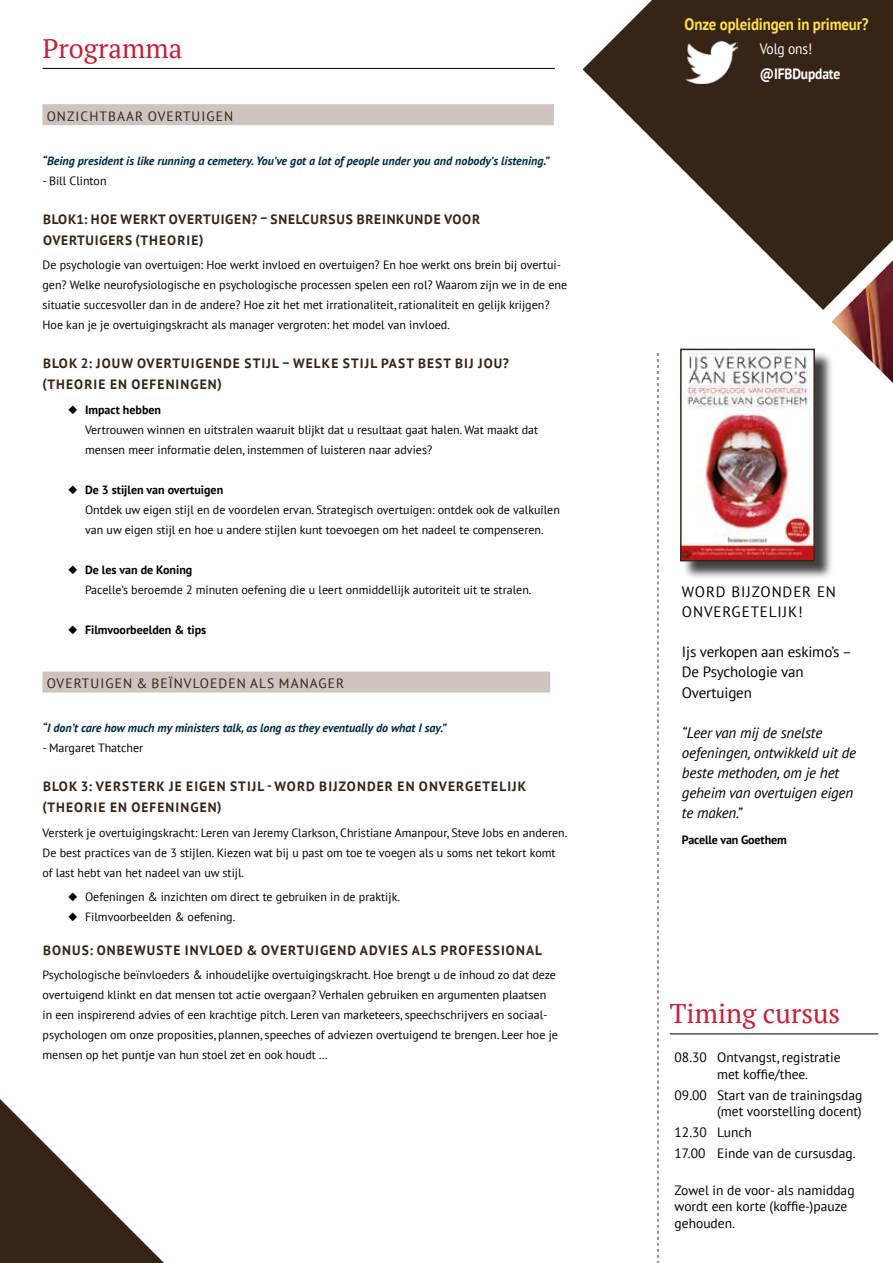
<style>
.page{position:relative;width:893px;height:1263px;background:#fff}
.page>*{position:absolute;margin:0;border:0;box-sizing:border-box;transform-origin:0 0}
.t1{font:27px "PT Serif";color:#c12337}
.t2{font:700 16.5px "PT Sans";letter-spacing:-.01em;color:#ffe147;scale:.9 1}
.t3{font:italic 15px/20.1px "PT Sans";letter-spacing:-.01em;color:#000}
.t4{font:15px/20.1px "PT Sans";letter-spacing:-.01em;color:#000}
.t5{font:15px/20.1px "PT Sans";letter-spacing:.06em;color:#000}
.t6{font:700 15px "PT Sans";letter-spacing:-.01em;color:#fff;scale:.9 1}
.t7{font:15px "PT Sans";letter-spacing:-.01em;color:#fff;scale:.9 1}
.t8{font:700 13.5px/21.5px "PT Sans";letter-spacing:.08em;color:#362416}
.t9{font:13.5px/16.5px "PT Sans";color:#000}
.t10{font:700 13.5px/21.5px "PT Sans";letter-spacing:.055em;color:#362416}
.t11{font:13.5px "PT Sans";letter-spacing:.08em;color:#362416}
.t12{font:12px/20px "PT Sans";color:#000}
.t13{font:italic 700 12px "PT Sans";color:#002b47}
.t14{font:700 12px "PT Sans";letter-spacing:-.005em;color:#000}
.s1{font-weight:700}
</style>
<div class="page">
<svg style="left:0;top:1099px;width:164px;height:164px"></svg>
<svg style="left:583px;top:0;width:310px;height:310px;fill:#362416"></svg>
<img style="left:832px;top:260px;width:61px;height:123px">
<div style="left:43px;top:104px;width:511px;height:21px;background:#cdc4bf"></div>
<div style="left:43px;top:671px;width:507px;height:21px;background:#cdc4bf"></div>
<hr style="left:43px;top:68px;width:512px;height:1px;background:#000">
<svg style="left:658px;top:353px;width:1px;height:910px"></svg>
<img style="left:686px;top:41px;width:52px;height:43px">
<div style="left:682px;top:351px;width:152px;height:229px;background:#000;opacity:.75"></div>
<img style="left:683px;top:352px;width:129px;height:206px">
<div style="left:680px;top:349px;width:135px;height:212px;border:2px solid #362416"></div>
<hr style="left:670px;top:1033px;width:208px;height:1px;background:#000">
<h2 class="t2" style="left:685px;top:14px;width:206px">Onze opleidingen in primeur?</h2>
<h1 class="t1" style="left:43px;top:31px;width:141px">Programma</h1>
<p class="t7" style="left:760px;top:39px;width:60px">Volg ons!</p>
<p class="t6" style="left:760px;top:64px;width:91px">@IFBDupdate</p>
<p class="t11" style="left:47px;top:107px;width:188px">ONZICHTBAAR OVERTUIGEN</p>
<p class="t13" style="left:43px;top:153px;width:508px">“Being president is like running a cemetery. You’ve got a lot of people under you and nobody’s listening.”</p>
<p class="t12" style="left:43px;top:170px;width:66px">- Bill Clinton</p>
<p class="t10" style="left:43px;top:208px;width:439px">BLOK1: HOE WERKT OVERTUIGEN? – SNELCURSUS BREINKUNDE VOOR<br>OVERTUIGERS (THEORIE)</p>
<p class="t12" style="left:43px;top:255px;width:526px">De psychologie van overtuigen: Hoe werkt invloed en overtuigen? En hoe werkt ons brein bij overtui&shy;gen? Welke neurofysiologische en psychologische processen spelen een rol? Waarom zijn we in de ene situatie succesvoller dan in de andere? Hoe zit het met irrationaliteit, rationaliteit en gelijk krijgen?<br>Hoe kan je je overtuigingskracht als manager vergroten: het model van invloed.</p>
<p class="t8" style="left:43px;top:352px;width:468px">BLOK 2: JOUW OVERTUIGENDE STIJL – WELKE STIJL PAST BEST BIJ JOU? (THEORIE EN OEFENINGEN)</p>
<p class="t12" style="left:85px;top:399px;width:455px;text-indent:-17px">◆ <span class="s1">Impact hebben<br></span>Vertrouwen winnen en uitstralen waaruit blijkt dat u resultaat gaat halen. Wat maakt dat mensen meer informatie delen, instemmen of luisteren naar advies?</p>
<p class="t12" style="left:85px;top:479px;width:476px;text-indent:-17px">◆ <span class="s1">De 3 stijlen van overtuigen<br></span>Ontdek uw eigen stijl en de voordelen ervan. Strategisch overtuigen: ontdek ook de valkuilen van uw eigen stijl en hoe u andere stijlen kunt toevoegen om het nadeel te compenseren.</p>
<p class="t12" style="left:85px;top:559px;width:448px;text-indent:-17px">◆ <span class="s1">De les van de Koning<br></span>Pacelle’s beroemde 2 minuten oefening die u leert onmiddellijk autoriteit uit te stralen.</p>
<p class="t14" style="left:68px;top:621px;width:140px">◆ Filmvoorbeelden &amp; tips</p>
<p class="t11" style="left:47px;top:675px;width:299px">OVERTUIGEN &amp; BEÏNVLOEDEN ALS MANAGER</p>
<p class="t13" style="left:43px;top:720px;width:405px">“I don’t care how much my ministers talk, as long as they eventually do what I say.”</p>
<p class="t12" style="left:43px;top:738px;width:102px">- Margaret Thatcher</p>
<p class="t8" style="left:43px;top:775px;width:485px">BLOK 3: VERSTERK JE EIGEN STIJL - WORD BIJZONDER EN ONVERGETELIJK (THEORIE EN OEFENINGEN)</p>
<p class="t12" style="left:43px;top:822px;width:526px">Versterk je overtuigingskracht: Leren van Jeremy Clarkson, Christiane Amanpour, Steve Jobs en anderen.<br>De best practices van de 3 stijlen. Kiezen wat bij u past om toe te voegen als u soms net tekort komt of last hebt van het nadeel van uw stijl.</p>
<p class="t12" style="left:68px;top:886px;width:333px">◆ Oefeningen &amp; inzichten om direct te gebruiken in de praktijk.</p>
<p class="t12" style="left:68px;top:906px;width:169px">◆ Filmvoorbeelden &amp; oefening.</p>
<p class="t8" style="left:43px;top:939px;width:501px">BONUS: ONBEWUSTE INVLOED &amp; OVERTUIGEND ADVIES ALS PROFESSIONAL</p>
<p class="t12" style="left:43px;top:965px;width:517px">Psychologische beïnvloeders &amp; inhoudelijke overtuigingskracht. Hoe brengt u de inhoud zo dat deze overtuigend klinkt en dat mensen tot actie overgaan? Verhalen gebruiken en argumenten plaatsen in een inspirerend advies of een krachtige pitch. Leren van marketeers, speechschrijvers en sociaal&shy;psychologen om onze proposities, plannen, speeches of adviezen overtuigend te brengen. Leer hoe je mensen op het puntje van hun stoel zet en ook houdt …</p>
<p class="t5" style="left:682px;top:581px;width:156px">WORD BIJZONDER EN<br>ONVERGETELIJK!</p>
<p class="t4" style="left:682px;top:642px;width:172px">Ijs verkopen aan eskimo’s –<br>De Psychologie van<br>Overtuigen</p>
<p class="t3" style="left:682px;top:722px;width:176px">“Leer van mij de snelste oefeningen, ontwikkeld uit de beste methoden, om je het geheim van overtuigen eigen te maken.”</p>
<p class="t14" style="left:682px;top:832px;width:106px">Pacelle van Goethem</p>
<h1 class="t1" style="left:670px;top:996px;width:172px">Timing cursus</h1>
<p class="t9" style="left:717px;top:1049px;width:125px;text-indent:-43px">08.30 Ontvangst, registratie met koffie/thee.</p>
<p class="t9" style="left:675px;top:1086px;width:189px;text-align:right">09.00 Start van de trainingsdag (met voorstelling docent)</p>
<p class="t9" style="left:675px;top:1121px;width:182px;line-height:20.7px">12.30 Lunch<br>17.00 Einde van de cursusdag.</p>
<p class="t9" style="left:675px;top:1182px;width:181px">Zowel in de voor- als namiddag wordt een korte (koffie-)pauze gehouden.</p>
</div>
